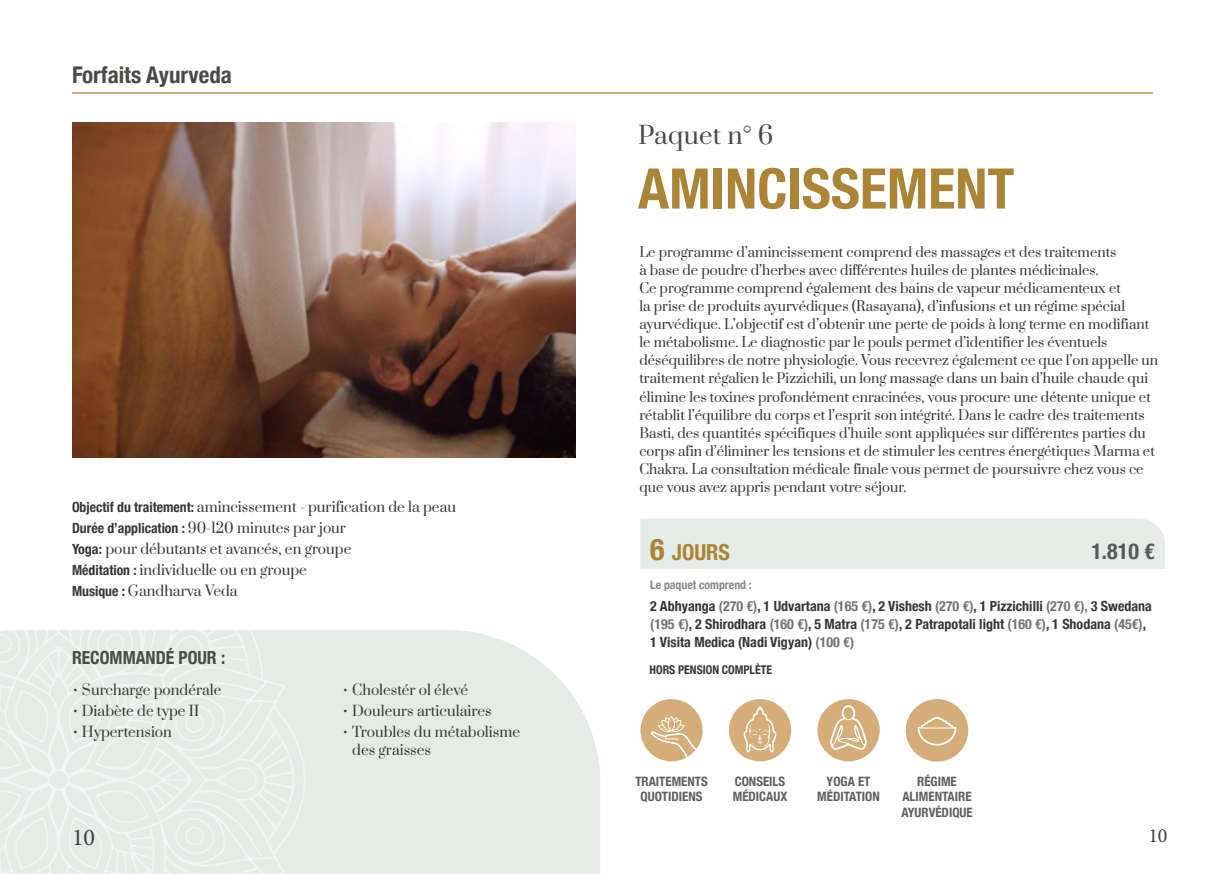
<style>
.page{position:relative;width:1225px;height:874px;background:#fff}
.page>*{position:absolute;margin:0;border:0;box-sizing:border-box;transform-origin:0 0}
.t1{font:700 condensed 56px "Helvetica Neue";color:#ab8435}
.t2{font:24px "Prata";letter-spacing:.01em;color:#484c47}
.t3{font:24px "Minion Pro";color:#3e3e3f}
.t4{font:700 condensed 23px "Helvetica Neue";color:#484c47}
.t5{font:700 condensed 22px "Helvetica Neue";color:#ab8435}
.t6{font:700 condensed 22px "Helvetica Neue";color:#57585a}
.t7{font:20px "Minion Pro";color:#3e3e3f}
.t8{font:700 condensed 18px "Helvetica Neue";color:#484c47}
.t9{font:14px/18.4px "Prata";color:#343833}
.t10{font:700 condensed 14px/18px "Helvetica Neue";color:#343833}
.t11{font:13.4px/18px "Prata";color:#343833}
.t12{font:700 condensed 13px "Helvetica Neue";color:#5d605b}
.t13{font:700 condensed 12px "Helvetica Neue";color:#343833}
.t14{font:700 condensed 12px "Helvetica Neue";color:#888a87}
.s1{font-family:"Helvetica Neue";font-weight:700;font-stretch:condensed}
.s2{font-size:30px}
.s3{color:#727571}
</style>
<div class="page">
<div style="left:306px;top:630px;width:294px;height:243px;background:#e5ece7"></div>
<svg style="left:0;top:630px;width:306px;height:243px;fill:#e5ece7"></svg>
<svg style="left:0;top:689px;width:49px;height:80px;background:#e7ede9"></svg>
<svg style="left:0;top:789px;width:49px;height:80px;background:#e7ede9"></svg>
<svg style="left:69px;top:789px;width:80px;height:80px"></svg>
<svg style="left:69px;top:689px;width:80px;height:80px;background:#e7ede9"></svg>
<svg style="left:174px;top:817px;width:42px;height:38px"></svg>
<svg style="left:174px;top:703px;width:42px;height:38px;background:#e7ede9"></svg>
<svg style="left:96px;top:630px;width:38px;height:33px"></svg>
<svg style="left:0;top:630px;width:21px;height:33px"></svg>
<img style="left:72px;top:122px;width:503px;height:335px">
<hr style="left:72px;top:92px;width:1081px;height:2px;background:#c3924d">
<div style="left:640px;top:518px;width:525px;height:50px;background:#e5ece7"></div>
<div style="left:640px;top:698px;width:62px;height:63px;background:#d5ad79;border-radius:50%"></div>
<svg style="left:648px;top:716px;width:50px;height:42px"></svg>
<div style="left:729px;top:698px;width:62px;height:63px;background:#d5ad79;border-radius:50%"></div>
<svg style="left:744px;top:706px;width:34px;height:56px"></svg>
<div style="left:817px;top:698px;width:62px;height:63px;background:#d5ad79;border-radius:50%"></div>
<svg style="left:829px;top:703px;width:40px;height:47px"></svg>
<div style="left:905px;top:698px;width:63px;height:63px;background:#d5ad79;border-radius:50%"></div>
<svg style="left:917px;top:716px;width:40px;height:30px"></svg>
<p class="t4" style="left:72px;top:56px;width:161px">Forfaits Ayurveda</p>
<p class="t9" style="left:72px;top:496px;width:385px"><span class="s1">Objectif du traitement:</span> amincissement - purification de la peau</p>
<p class="t9" style="left:72px;top:517px;width:275px"><span class="s1">Durée d’application :</span> 90-120 minutes par jour</p>
<p class="t9" style="left:72px;top:538px;width:281px"><span class="s1">Yoga:</span> pour débutants et avancés, en groupe</p>
<p class="t9" style="left:72px;top:559px;width:236px"><span class="s1">Méditation :</span> individuelle ou en groupe</p>
<p class="t9" style="left:72px;top:580px;width:167px"><span class="s1">Musique :</span> Gandharva Veda</p>
<p class="t8" style="left:72px;top:642px;width:155px">RECOMMANDÉ POUR :</p>
<p class="t9" style="left:72px;top:679px;width:151px">• Surcharge pondérale</p>
<p class="t9" style="left:72px;top:700px;width:129px">• Diabète de type II</p>
<p class="t9" style="left:72px;top:721px;width:101px">• Hypertension</p>
<p class="t3" style="left:72px;top:820px;width:25px">10</p>
<p class="t9" style="left:342px;top:679px;width:127px">• Cholestér ol élevé</p>
<p class="t9" style="left:342px;top:700px;width:151px">• Douleurs articulaires</p>
<p class="t9" style="left:352px;top:721px;width:169px;text-indent:-10px">• Troubles du métabolisme des graisses</p>
<p class="t2" style="left:638px;top:116px;width:137px">Paquet n° 6</p>
<p class="t1" style="left:638px;top:142px;width:378px">AMINCISSEMENT</p>
<p class="t11" style="left:639px;top:242px;width:520px">Le programme d’amincissement comprend des massages et des traitements<br>à base de poudre d’herbes avec différentes huiles de plantes médicinales.<br>Ce programme comprend également des bains de vapeur médicamenteux et<br>la prise de produits ayurvédiques (Rasayana), d’infusions et un régime spécial ayurvédique. L’objectif est d’obtenir une perte de poids à long terme en modifiant le métabolisme. Le diagnostic par le pouls permet d’identifier les éventuels déséquilibres de notre physiologie. Vous recevrez également ce que l’on appelle un traitement régalien le Pizzichili, un long massage dans un bain d’huile chaude qui élimine les toxines profondément enracinées, vous procure une détente unique et rétablit l’équilibre du corps et l’esprit son intégrité. Dans le cadre des traitements Basti, des quantités spécifiques d’huile sont appliquées sur différentes parties du corps afin d’éliminer les tensions et de stimuler les centres énergétiques Marma et Chakra. La consultation médicale finale vous permet de poursuivre chez vous ce que vous avez appris pendant votre séjour.</p>
<p class="t5" style="left:650px;top:533px;width:81px"><span class="s2">6</span> JOURS</p>
<p class="t6" style="left:1091px;top:532px;width:65px">1.810 €</p>
<p class="t14" style="left:650px;top:574px;width:103px">Le paquet comprend :</p>
<p class="t10" style="left:650px;top:595px;width:503px">2 Abhyanga <span class="s3">(270 €)</span>, 1 Udvartana <span class="s3">(165 €)</span>, 2 Vishesh <span class="s3">(270 €)</span>, 1 Pizzichilli <span class="s3">(270 €),</span> 3 Swedana <span class="s3">(195 €)</span>, 2 Shirodhara <span class="s3">(160 €)</span>, 5 Matra <span class="s3">(175 €)</span>, 2 Patrapotali light <span class="s3">(160 €)</span>, 1 Shodana <span class="s3">(45€)</span>,</p>
<p class="t10" style="left:650px;top:631px;width:205px">1 Visita Medica (Nadi Vigyan) <span class="s3">(100 €)</span></p>
<p class="t13" style="left:649px;top:659px;width:124px">HORS PENSION COMPLÈTE</p>
<p class="t12" style="left:635px;top:770px;width:74px">TRAITEMENTS</p>
<p class="t12" style="left:640px;top:784px;width:63px">QUOTIDIENS</p>
<p class="t12" style="left:735px;top:770px;width:52px">CONSEILS</p>
<p class="t12" style="left:733px;top:785px;width:56px">MÉDICAUX</p>
<p class="t12" style="left:826px;top:770px;width:45px">YOGA ET</p>
<p class="t12" style="left:817px;top:785px;width:64px">MÉDITATION</p>
<p class="t12" style="left:917px;top:770px;width:41px">RÉGIME</p>
<p class="t12" style="left:902px;top:785px;width:71px">ALIMENTAIRE</p>
<p class="t12" style="left:901px;top:801px;width:73px">AYURVÉDIQUE</p>
<h3 class="t7" style="left:1148px;top:821px;width:21px">10</h3>
</div>
